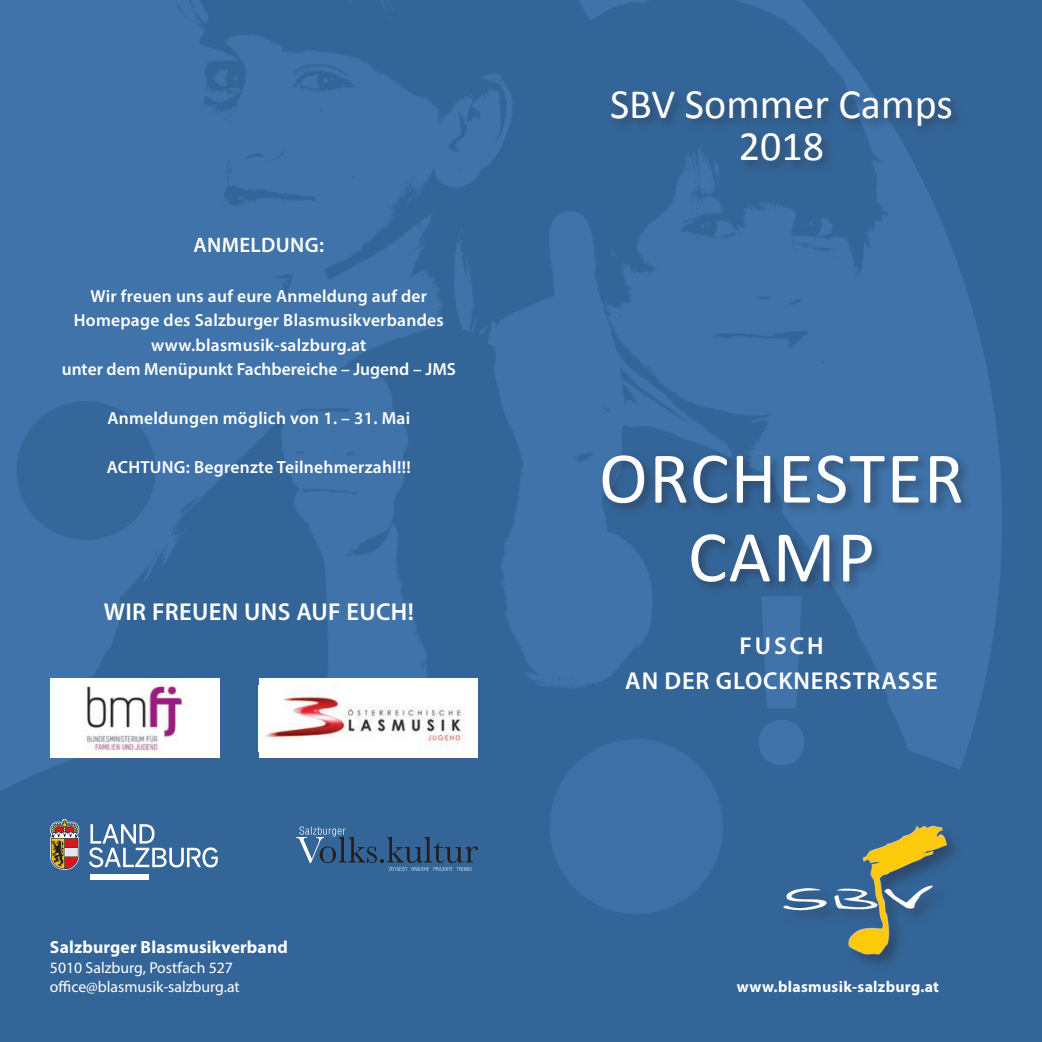
<style>
.page{position:relative;width:1042px;height:1042px;background:#fff}
.page>*{position:absolute;margin:0;border:0;box-sizing:border-box;transform-origin:0 0}
.t1{font:73.5px/78.8px "Calibri";letter-spacing:.02em;color:#fff;text-align:center}
.t2{font:42px/42px "Calibri";color:#fff;text-align:center}
.t3{font:600 24.5px/35px "Myriad Pro";letter-spacing:.035em;color:#fff;text-align:center}
.t4{font:600 24.5px "Myriad Pro";letter-spacing:.015em;color:#fff}
.t5{font:600 21px "Myriad Pro";letter-spacing:.015em;color:#fff}
.t6{font:600 17.5px/24.5px "Myriad Pro";letter-spacing:.015em;color:#fff;text-align:center}
.t7{font:700 17.5px "Myriad Pro";letter-spacing:.01em;color:#fff}
.t8{font:15.75px/19.2px "Myriad Pro";color:#fff}
.t9{font:700 15.75px "Myriad Pro";letter-spacing:.02em;color:#fff}
</style>
<div class="page">
<img style="left:0;top:0;width:1042px;height:693px">
<div style="left:600px;top:452px;width:373px;height:143px;background:#231f20;opacity:.4"></div>
<div style="left:0;top:693px;width:1042px;height:349px;background:#346598"></div>
<div style="left:782px;top:824px;width:182px;height:147px;background:#231f20;opacity:.4"></div>
<img style="left:783px;top:826px;width:164px;height:128px">
<div style="left:550px;top:739px;width:173px;height:175px;background:#3f73aa;border-radius:50%"></div>
<div style="left:608px;top:88px;width:356px;height:86px;background:#231f20;opacity:.4"></div>
<svg style="left:758px;top:596px;width:46px;height:169px;background:#3b6ea4"></svg>
<svg style="left:50px;top:819px;width:29px;height:51px"></svg>
<div style="left:90px;top:874px;width:59px;height:5px;background:#fff"></div>
<svg style="left:89px;top:824px;width:129px;height:43px"></svg>
<svg style="left:296px;top:826px;width:182px;height:45px;background:#39638f"></svg>
<div style="left:50px;top:678px;width:169px;height:80px;background:#fff"></div>
<img style="left:86px;top:683px;width:98px;height:68px">
<div style="left:259px;top:678px;width:218px;height:80px;background:#fff"></div>
<img style="left:265px;top:695px;width:200px;height:51px">
<p class="t5" style="left:194px;top:232px;width:132px">ANMELDUNG:</p>
<p class="t6" style="left:62px;top:283px;width:396px">Wir freuen uns auf eure Anmeldung auf der Homepage des Salzburger Blasmusikverbandes www.blasmusik-salzburg.at<br>unter dem Menüpunkt Fachbereiche – Jugend – JMS</p>
<p class="t6" style="left:107px;top:405px;width:304px">Anmeldungen möglich von 1. – 31. Mai</p>
<p class="t6" style="left:107px;top:454px;width:305px">ACHTUNG: Begrenzte Teilnehmerzahl!!!</p>
<h3 class="t4" style="left:104px;top:596px;width:312px">WIR FREUEN UNS AUF EUCH!</h3>
<p class="t7" style="left:50px;top:936px;width:239px">Salzburger Blasmusikverband</p>
<p class="t8" style="left:50px;top:957px;width:191px">5010 Salzburg, Postfach 527 office@blasmusik-salzburg.at</p>
<h2 class="t2" style="left:610px;top:81px;width:344px">SBV Sommer Camps<br>2018</h2>
<h1 class="t1" style="left:599px;top:435px;width:366px">ORCHESTER<br>CAMP</h1>
<h3 class="t3" style="left:625px;top:628px;width:314px">FUSCH<br>AN DER GLOCKNERSTRASSE</h3>
<p class="t9" style="left:737px;top:976px;width:204px">www.blasmusik-salzburg.at</p>
</div>
